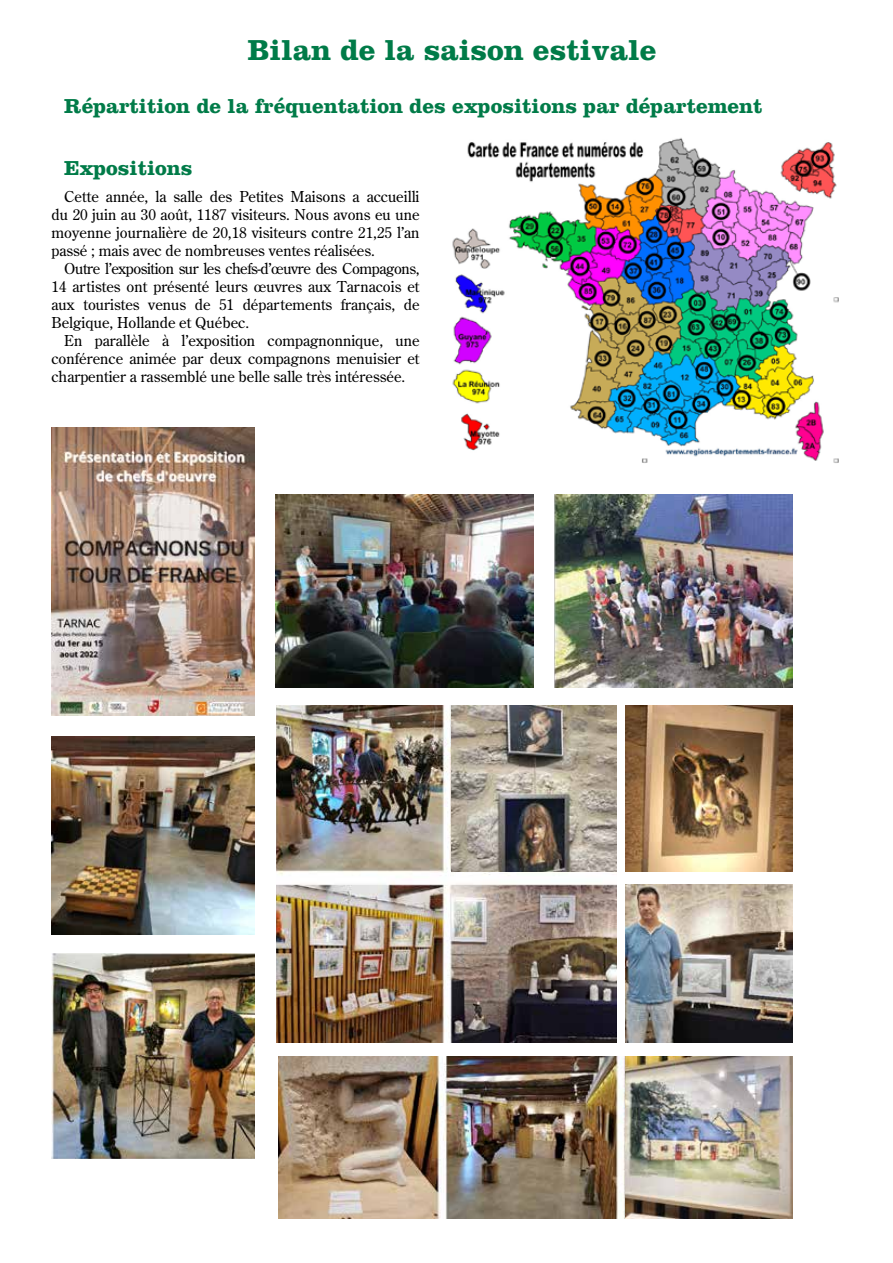
<style>
.page{position:relative;width:893px;height:1263px;background:#fff}
.page>*{position:absolute;margin:0;border:0;box-sizing:border-box;transform-origin:0 0}
.t1{font:700 30px "Clarendon";color:#007b48}
.t2{font:700 21px "Clarendon";color:#007b48}
.t3{font:15px/18px "Century Old Style";color:#000;text-align:justify}
</style>
<div class="page">
<img style="left:452px;top:138px;width:387px;height:325px">
<img style="left:51px;top:428px;width:203px;height:288px">
<img style="left:276px;top:494px;width:258px;height:193px">
<img style="left:555px;top:494px;width:237px;height:194px">
<img style="left:278px;top:1056px;width:514px;height:162px">
<img style="left:625px;top:884px;width:167px;height:158px">
<img style="left:276px;top:706px;width:341px;height:336px">
<img style="left:52px;top:954px;width:203px;height:205px">
<img style="left:625px;top:706px;width:167px;height:165px">
<img style="left:51px;top:737px;width:203px;height:198px">
<img style="left:452px;top:706px;width:165px;height:165px">
<h1 class="t1" style="left:248px;top:31px;width:410px">Bilan de la saison estivale</h1>
<h2 class="t2" style="left:64px;top:93px;width:700px">Répartition de la fréquentation des expositions par département</h2>
<h2 class="t2" style="left:64px;top:155px;width:130px">Expositions</h2>
<p class="t3" style="left:52px;top:187px;width:370px;text-indent:13px">Cette année, la salle des Petites Maisons a accueilli du 20 juin au 30 août, 1187 visiteurs. Nous avons eu une moyenne journalière de 20,18 visiteurs contre 21,25 l’an passé ; mais avec de nombreuses ventes réalisées.</p>
<p class="t3" style="left:52px;top:259px;width:370px;text-indent:13px">Outre l’exposition sur les chefs-d’œuvre des Compagons, 14 artistes ont présenté leurs œuvres aux Tarnacois et aux touristes venus de 51 départements français, de Belgique, Hollande et Québec.</p>
<p class="t3" style="left:52px;top:331px;width:370px;text-indent:13px">En parallèle à l’exposition compagnonnique, une conférence animée par deux compagnons menuisier et charpentier a rassemblé une belle salle très intéressée.</p>
</div>
